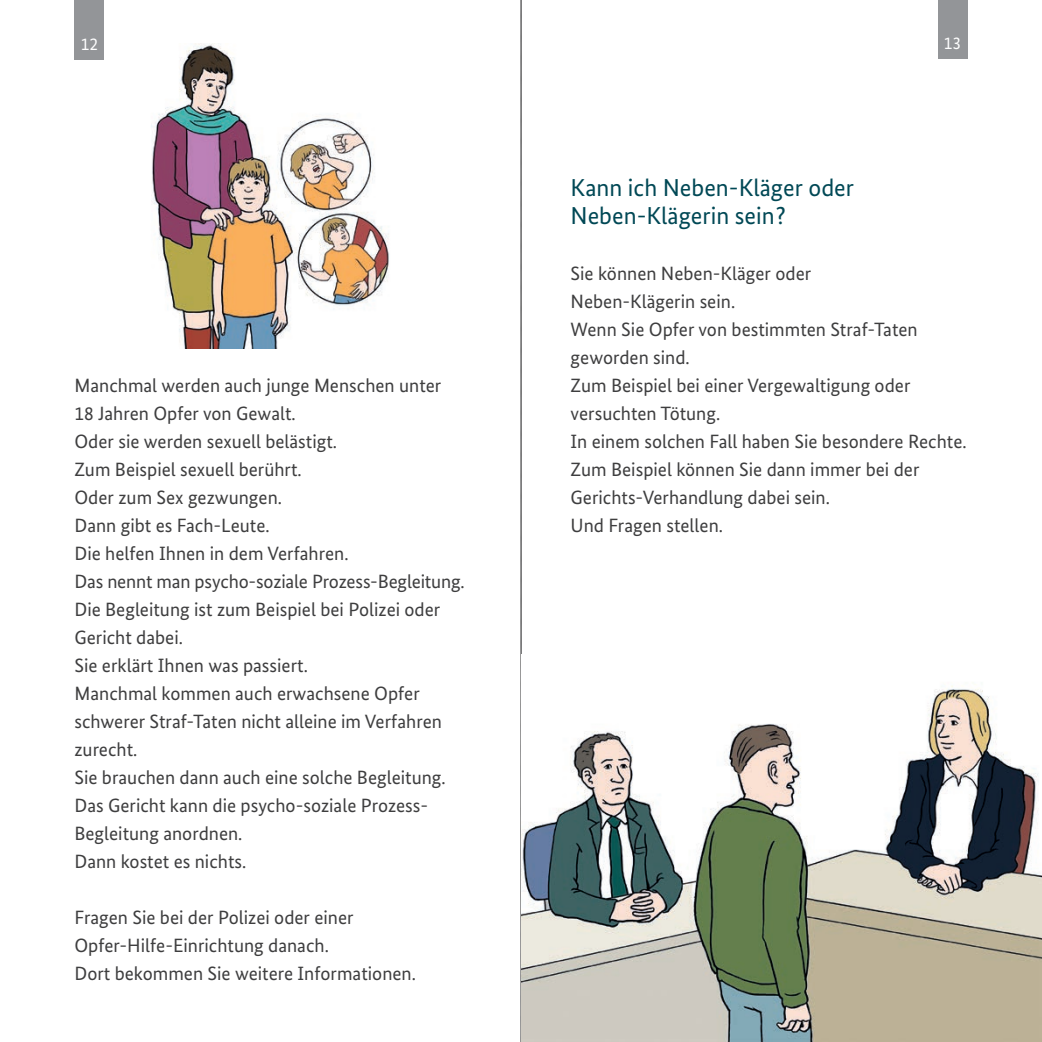
<style>
.page{position:relative;width:1042px;height:1042px;background:#fff}
.page>*{position:absolute;margin:0;border:0;box-sizing:border-box;transform-origin:0 0}
.t1{font:24.5px/28px "Bundes Sans";color:#004855}
.t2{font:19.25px/28px "Bundes Sans";color:#3e3e3f}
.t3{font:17.32px "Bundes Sans";color:#fff}
</style>
<div class="page">
<div style="left:74px;top:0;width:30px;height:60px;background:#939598"></div>
<div style="left:937px;top:0;width:30px;height:59px;background:#939598"></div>
<img style="left:151px;top:44px;width:238px;height:304px">
<svg style="left:521px;top:0;width:1px;height:654px"></svg>
<img style="left:521px;top:685px;width:521px;height:357px">
<p class="t3" style="left:81px;top:34px;width:19px">12</p>
<p class="t3" style="left:944px;top:33px;width:19px">13</p>
<p class="t2" style="left:74px;top:371px;width:368px">Manchmal werden auch junge Menschen unter<br>18 Jahren Opfer von Gewalt.</p>
<p class="t2" style="left:74px;top:427px;width:264px">Oder sie werden sexuell belästigt.<br>Zum Beispiel sexuell berührt.<br>Oder zum Sex gezwungen.</p>
<p class="t2" style="left:74px;top:511px;width:197px">Dann gibt es Fach-Leute.</p>
<p class="t2" style="left:74px;top:539px;width:276px">Die helfen Ihnen in dem Verfahren.</p>
<p class="t2" style="left:74px;top:567px;width:392px">Das nennt man psycho-soziale Prozess-Begleitung.<br>Die Begleitung ist zum Beispiel bei Polizei oder Gericht dabei.<br>Sie erklärt Ihnen was passiert.</p>
<p class="t2" style="left:74px;top:680px;width:369px">Manchmal kommen auch erwachsene Opfer schwerer Straf-Taten nicht alleine im Verfahren zurecht.</p>
<p class="t2" style="left:74px;top:764px;width:373px">Sie brauchen dann auch eine solche Begleitung.</p>
<p class="t2" style="left:74px;top:792px;width:355px">Das Gericht kann die psycho-soziale Prozess-<br>Begleitung anordnen.</p>
<p class="t2" style="left:74px;top:848px;width:173px">Dann kostet es nichts.</p>
<p class="t2" style="left:74px;top:904px;width:281px">Fragen Sie bei der Polizei oder einer<br>Opfer-Hilfe-Einrichtung danach.</p>
<p class="t2" style="left:74px;top:960px;width:343px">Dort bekommen Sie weitere Informationen.</p>
<h2 class="t1" style="left:570px;top:174px;width:285px">Kann ich Neben-Kläger oder<br>Neben-Klägerin sein ?</h2>
<p class="t2" style="left:570px;top:259px;width:242px">Sie können Neben-Kläger oder<br>Neben-Klägerin sein.</p>
<p class="t2" style="left:570px;top:315px;width:349px">Wenn Sie Opfer von bestimmten Straf-Taten geworden sind.</p>
<p class="t2" style="left:570px;top:371px;width:341px">Zum Beispiel bei einer Vergewaltigung oder versuchten Tötung.</p>
<p class="t2" style="left:570px;top:427px;width:397px">In einem solchen Fall haben Sie besondere Rechte.</p>
<p class="t2" style="left:570px;top:455px;width:350px">Zum Beispiel können Sie dann immer bei der<br>Gerichts-Verhandlung dabei sein.</p>
<p class="t2" style="left:570px;top:511px;width:154px">Und Fragen stellen.</p>
</div>
